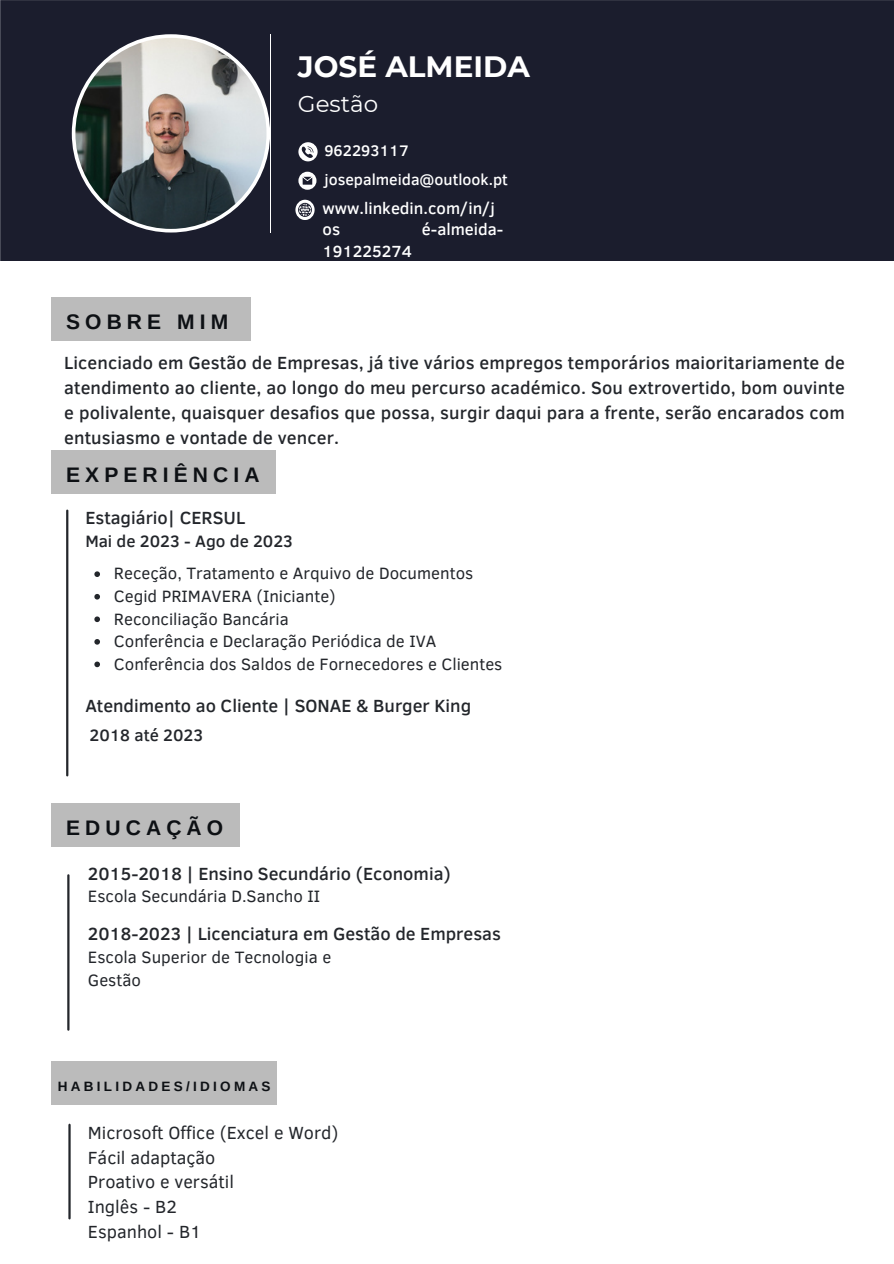
<style>
.page{position:relative;width:894px;height:1264px;background:#fff}
.page>*{position:absolute;margin:0;border:0;box-sizing:border-box;transform-origin:0 0}
.t1{font:700 29.4px "Montserrat";color:#fff}
.t2{font:22.95px "Montserrat";color:#fff}
.t3{font:700 21px "Arimo";letter-spacing:.24em;color:#0d1014}
.t4{font:500 18px/24.8px "Clear Sans";color:#23262b;text-align:justify}
.t5{font:18px/24.8px "Clear Sans";color:#23262b}
.t6{font:16.8px/22.5px "Clear Sans";color:#23262b}
.t7{font:500 16.8px "Clear Sans";color:#23262b}
.t8{font:500 16.5px/21.5px "Clear Sans";color:#fff}
.t9{font:500 15.75px/29.2px "Clear Sans";color:#fff}
.t10{font:700 13.5px "Arimo";letter-spacing:.24em;color:#0d1014}
</style>
<div class="page">
<div style="left:51px;top:450px;width:224px;height:43px;background:#bbb"></div>
<div style="left:51px;top:297px;width:199px;height:44px;background:#bbb"></div>
<div style="left:51px;top:803px;width:188px;height:44px;background:#bbb"></div>
<div style="left:51px;top:1060px;width:225px;height:44px;background:#bbb"></div>
<hr style="left:66px;top:510px;width:2px;height:265px;background:#23262b">
<hr style="left:67px;top:875px;width:2px;height:154px;background:#23262b">
<hr style="left:68px;top:1124px;width:3px;height:94px;background:#23262b">
<div style="left:0;top:0;width:893px;height:260px;background:#1b1d2d"></div>
<svg style="left:298px;top:172px;width:18px;height:18px"></svg>
<svg style="left:298px;top:142px;width:19px;height:19px"></svg>
<svg style="left:295px;top:200px;width:19px;height:20px"></svg>
<svg style="left:72px;top:34px;width:198px;height:198px"></svg>
<svg style="left:94px;top:571px;width:6px;height:6px"></svg>
<svg style="left:94px;top:594px;width:6px;height:5px"></svg>
<svg style="left:94px;top:616px;width:6px;height:6px"></svg>
<svg style="left:94px;top:639px;width:6px;height:5px"></svg>
<svg style="left:94px;top:661px;width:6px;height:6px"></svg>
<p class="t1" style="left:298px;top:48px;width:233px">JOSÉ ALMEIDA</p>
<p class="t2" style="left:298px;top:90px;width:82px">Gestão</p>
<p class="t9" style="left:324px;top:135px;width:185px">962293117 josepalmeida@outlook.pt</p>
<p class="t8" style="left:322px;top:196px;width:174px">www.linkedin.com/in/j os</p>
<p class="t8" style="left:422px;top:218px;width:83px">é-almeida-</p>
<p class="t3" style="left:66px;top:310px;width:164px">SOBRE MIM</p>
<p class="t8" style="left:322px;top:239px;width:91px">191225274</p>
<p class="t4" style="left:64px;top:349px;width:782px">Licenciado em Gestão de Empresas, já tive vários empregos temporários maioritariamente de atendimento ao cliente, ao longo do meu percurso académico. Sou extrovertido, bom ouvinte e polivalente, quaisquer desafios que possa, surgir daqui para a frente, serão encarados com entusiasmo e vontade de vencer.</p>
<p class="t3" style="left:66px;top:462px;width:195px">EXPERIÊNCIA</p>
<p class="t4" style="left:85px;top:504px;width:161px">Estagiário| CERSUL</p>
<p class="t7" style="left:85px;top:529px;width:209px">Mai de 2023 - Ago de 2023</p>
<p class="t6" style="left:114px;top:561px;width:361px">Receção, Tratamento e Arquivo de Documentos<br>Cegid PRIMAVERA (Iniciante)</p>
<p class="t6" style="left:114px;top:606px;width:176px">Reconciliação Bancária</p>
<p class="t6" style="left:114px;top:629px;width:390px">Conferência e Declaração Periódica de IVA<br>Conferência dos Saldos de Fornecedores e Clientes</p>
<p class="t4" style="left:85px;top:692px;width:387px">Atendimento ao Cliente | SONAE &amp; Burger King</p>
<p class="t7" style="left:89px;top:723px;width:115px">2018 até 2023</p>
<p class="t3" style="left:66px;top:816px;width:158px">EDUCAÇÃO</p>
<p class="t4" style="left:88px;top:860px;width:364px">2015-2018 | Ensino Secundário (Economia)</p>
<p class="t6" style="left:88px;top:884px;width:234px">Escola Secundária D.Sancho II</p>
<p class="t4" style="left:88px;top:920px;width:414px">2018-2023 | Licenciatura em Gestão de Empresas</p>
<p class="t6" style="left:88px;top:945px;width:245px">Escola Superior de Tecnologia e<br>Gestão</p>
<p class="t10" style="left:58px;top:1078px;width:214px">HABILIDADES/IDIOMAS</p>
<p class="t5" style="left:88px;top:1119px;width:252px">Microsoft Office (Excel e Word)<br>Fácil adaptação</p>
<p class="t5" style="left:88px;top:1168px;width:148px">Proativo e versátil</p>
<p class="t5" style="left:88px;top:1193px;width:90px">Inglês - B2</p>
<p class="t5" style="left:88px;top:1218px;width:115px">Espanhol - B1</p>
</div>
